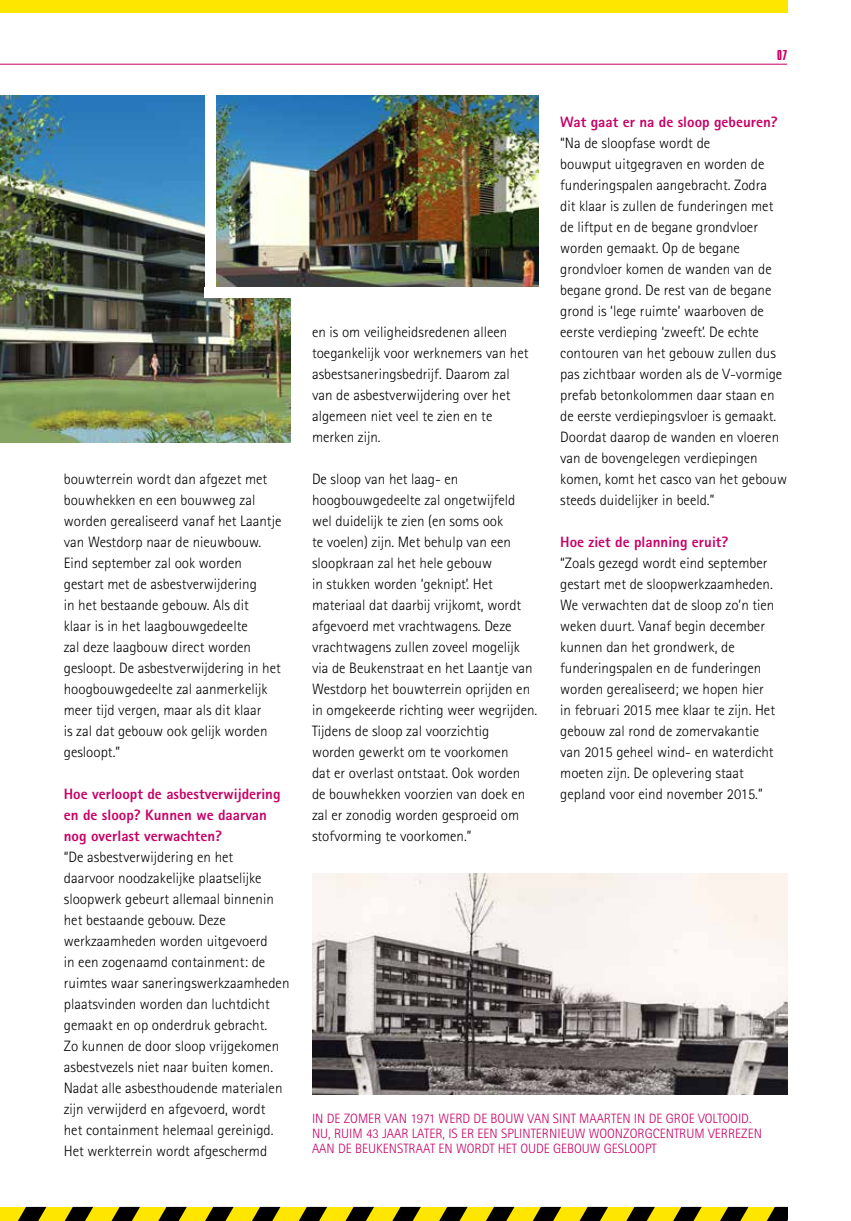
<style>
.page{position:relative;width:851px;height:1221px;background:#fff}
.page>*{position:absolute;margin:0;border:0;box-sizing:border-box;transform-origin:0 0}
.t1{font:300 15px/21px "Agfa Rotis Sans Serif";color:#000}
.t2{font:800 15px/21px "Agfa Rotis Sans Serif";color:#c80066}
.t3{font:15px "Compacta Plain";color:#c80066}
.t4{font:300 13.5px/15px "Agfa Rotis Sans Serif";color:#c80066}
</style>
<div class="page">
<div style="left:0;top:0;width:787px;height:13px;background:#ffe600"></div>
<div style="left:0;top:1206px;width:787px;height:14px;background:#ffe600"></div>
<svg style="left:11px;top:1206px;width:35px;height:14px"></svg>
<svg style="left:57px;top:1206px;width:36px;height:14px"></svg>
<svg style="left:104px;top:1206px;width:36px;height:14px"></svg>
<svg style="left:151px;top:1206px;width:36px;height:14px"></svg>
<svg style="left:198px;top:1206px;width:35px;height:14px"></svg>
<svg style="left:244px;top:1206px;width:36px;height:14px"></svg>
<svg style="left:291px;top:1206px;width:36px;height:14px"></svg>
<svg style="left:338px;top:1206px;width:36px;height:14px"></svg>
<svg style="left:385px;top:1206px;width:36px;height:14px"></svg>
<svg style="left:431px;top:1206px;width:36px;height:14px"></svg>
<svg style="left:478px;top:1206px;width:36px;height:14px"></svg>
<svg style="left:525px;top:1206px;width:36px;height:14px"></svg>
<svg style="left:572px;top:1206px;width:36px;height:14px"></svg>
<svg style="left:619px;top:1206px;width:35px;height:14px"></svg>
<svg style="left:665px;top:1206px;width:36px;height:14px"></svg>
<svg style="left:712px;top:1206px;width:36px;height:14px"></svg>
<svg style="left:759px;top:1206px;width:28px;height:14px"></svg>
<hr style="left:0;top:64px;width:787px;height:1px;background:#c80066">
<img style="left:0;top:96px;width:291px;height:346px">
<img style="left:312px;top:873px;width:475px;height:221px">
<img style="left:215px;top:96px;width:324px;height:191px">
<div style="left:205px;top:89px;width:10px;height:209px;background:#fff"></div>
<div style="left:205px;top:287px;width:334px;height:11px;background:#fff"></div>
<p class="t1" style="left:64px;top:468px;width:219px">bouwterrein wordt dan afgezet met bouwhekken en een bouwweg zal worden gerealiseerd vanaf het Laantje van Westdorp naar de nieuwbouw.<br>Eind september zal ook worden gestart met de asbestverwijdering<br>in het bestaande gebouw. Als dit<br>klaar is in het laagbouwgedeelte<br>zal deze laagbouw direct worden gesloopt. De asbestverwijdering in het hoogbouwgedeelte zal aanmerkelijk meer tijd vergen, maar als dit klaar<br>is zal dat gebouw ook gelijk worden gesloopt.”</p>
<p class="t2" style="left:64px;top:783px;width:218px">Hoe verloopt de asbestverwijdering en de sloop? Kunnen we daarvan nog overlast verwachten?</p>
<p class="t1" style="left:64px;top:846px;width:227px">“De asbestverwijdering en het<br>daarvoor noodzakelijke plaatselijke sloopwerk gebeurt allemaal binnenin het bestaande gebouw. Deze werkzaamheden worden uitgevoerd<br>in een zogenaamd containment: de ruimtes waar saneringswerkzaamheden plaatsvinden worden dan luchtdicht gemaakt en op onderdruk gebracht.<br>Zo kunnen de door sloop vrijgekomen asbestvezels niet naar buiten komen.<br>Nadat alle asbesthoudende materialen zijn verwijderd en afgevoerd, wordt<br>het containment helemaal gereinigd.<br>Het werkterrein wordt afgeschermd</p>
<p class="t1" style="left:312px;top:321px;width:218px">en is om veiligheidsredenen alleen toegankelijk voor werknemers van het asbestsaneringsbedrijf. Daarom zal van de asbestverwijdering over het algemeen niet veel te zien en te merken zijn.</p>
<p class="t1" style="left:312px;top:468px;width:227px">De sloop van het laag- en hoogbouwgedeelte zal ongetwijfeld wel duidelijk te zien (en soms ook<br>te voelen) zijn. Met behulp van een sloopkraan zal het hele gebouw<br>in stukken worden ‘geknipt’. Het materiaal dat daarbij vrijkomt, wordt afgevoerd met vrachtwagens. Deze vrachtwagens zullen zoveel mogelijk via de Beukenstraat en het Laantje van Westdorp het bouwterrein oprijden en in omgekeerde richting weer wegrijden.<br>Tijdens de sloop zal voorzichtig<br>worden gewerkt om te voorkomen<br>dat er overlast ontstaat. Ook worden de bouwhekken voorzien van doek en zal er zonodig worden gesproeid om stofvorming te voorkomen.”</p>
<p class="t3" style="left:777px;top:46px;width:11px">07</p>
<p class="t2" style="left:560px;top:111px;width:219px">Wat gaat er na de sloop gebeuren?</p>
<p class="t1" style="left:560px;top:132px;width:228px">“Na de sloopfase wordt de<br>bouwput uitgegraven en worden de funderingspalen aangebracht. Zodra<br>dit klaar is zullen de funderingen met de liftput en de begane grondvloer worden gemaakt. Op de begane grondvloer komen de wanden van de begane grond. De rest van de begane grond is ‘lege ruimte’ waarboven de eerste verdieping ‘zweeft’. De echte contouren van het gebouw zullen dus pas zichtbaar worden als de V-vormige prefab betonkolommen daar staan en de eerste verdiepingsvloer is gemaakt.<br>Doordat daarop de wanden en vloeren van de bovengelegen verdiepingen komen, komt het casco van het gebouw steeds duidelijker in beeld.”</p>
<p class="t2" style="left:560px;top:531px;width:170px">Hoe ziet de planning eruit?</p>
<p class="t1" style="left:560px;top:552px;width:216px">“Zoals gezegd wordt eind september gestart met de sloopwerkzaamheden.<br>We verwachten dat de sloop zo’n tien weken duurt. Vanaf begin december kunnen dan het grondwerk, de funderingspalen en de funderingen worden gerealiseerd; we hopen hier in februari 2015 mee klaar te zijn. Het gebouw zal rond de zomervakantie van 2015 geheel wind- en waterdicht moeten zijn. De oplevering staat gepland voor eind november 2015.”</p>
<p class="t4" style="left:312px;top:1110px;width:451px">IN DE ZOMER VAN 1971 WERD DE BOUW VAN SINT MAARTEN IN DE GROE VOLTOOID.<br>NU, RUIM 43 JAAR LATER, IS ER EEN SPLINTERNIEUW WOONZORGCENTRUM VERREZEN<br>AAN DE BEUKENSTRAAT EN WORDT HET OUDE GEBOUW GESLOOPT</p>
</div>
